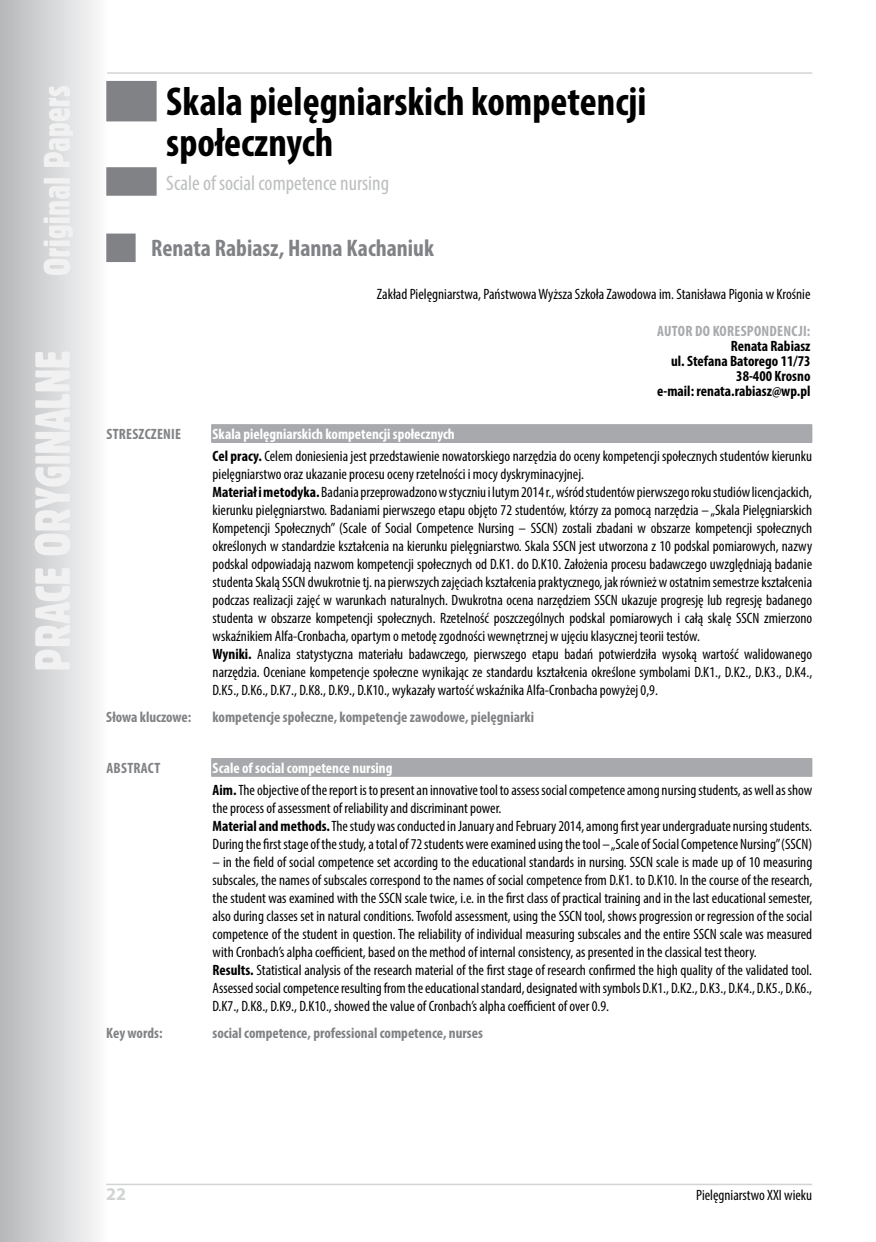
<style>
.page{position:relative;width:876px;height:1242px;background:#fff}
.page>*{position:absolute;margin:0;border:0;box-sizing:border-box;transform-origin:0 0}
.t1{font:700 condensed 40.5px/40.5px "Myriad Pro";color:#000}
.t2{font:700 condensed 24px "Myriad Pro";color:#808285}
.t3{font:condensed 21px "Myriad Pro";color:#bcbec0}
.t4{font:700 18px "Myriad Pro";color:#d1d3d4}
.t5{font:condensed 15px/18px "Myriad Pro";color:#000}
.t6{font:700 condensed 15px "Myriad Pro";color:#808285}
.t7{font:700 condensed 15px/15px "Myriad Pro";color:#000;text-align:right}
.t8{font:700 condensed 15px "Myriad Pro";letter-spacing:.02em;color:#a7a9ac}
.t9{font:700 condensed 15px "Myriad Pro";letter-spacing:.02em;color:#808285}
.s1{font-weight:700;color:#fff}
.s2{font-weight:700}
</style>
<div class="page">
<svg style="left:0;top:0;width:108px;height:1242px"></svg>
<svg style="left:35px;top:86px;width:38px;height:583px"></svg>
<hr style="left:106px;top:1183px;width:706px;height:2px;background:#d1d3d4">
<hr style="left:107px;top:72px;width:705px;height:2px;background:#d1d3d4">
<div style="left:106px;top:81px;width:51px;height:40px;background:#808285"></div>
<div style="left:106px;top:167px;width:51px;height:29px;background:#808285"></div>
<div style="left:106px;top:233px;width:30px;height:29px;background:#808285"></div>
<div style="left:211px;top:425px;width:601px;height:18px;background:#a7a9ac"></div>
<div style="left:211px;top:424px;width:601px;height:18px;background:#a7a9ac"></div>
<div style="left:211px;top:759px;width:601px;height:18px;background:#b2b4b7"></div>
<div style="left:211px;top:758px;width:601px;height:18px;background:#a7a9ac"></div>
<h1 class="t1" style="left:166px;top:81px;width:482px">Skala pielęgniarskich kompetencji społecznych</h1>
<h3 class="t3" style="left:166px;top:170px;width:224px">Scale of social competence nursing</h3>
<h2 class="t2" style="left:151px;top:233px;width:284px">Renata Rabiasz, Hanna Kachaniuk</h2>
<p class="t5" style="left:377px;top:285px;width:435px">Zakład Pielęgniarstwa, Państwowa Wyższa Szkoła Zawodowa im. Stanisława Pigonia w Krośnie</p>
<p class="t8" style="left:657px;top:321px;width:155px">Autor do korespondencji:</p>
<p class="t7" style="left:657px;top:338px;width:155px">Renata Rabiasz<br>ul. Stefana Batorego 11/73<br>38-400 Krosno<br>e-mail: renata.rabiasz@wp.pl</p>
<p class="t9" style="left:106px;top:425px;width:76px">Streszczenie</p>
<p class="t5" style="left:213px;top:423px;width:601px;line-height:22.2px"><span class="s1">Skala pielęgniarskich kompetencji społecznych<br></span><span class="s2">Cel pracy.</span> Celem doniesienia jest przedstawienie nowatorskiego narzędzia do oceny kompetencji społecznych studentów kierunku</p>
<p class="t5" style="left:213px;top:465px;width:601px">pielęgniarstwo oraz ukazanie procesu oceny rzetelności i mocy dyskryminacyjnej.<br><span class="s2">Materiał i metodyka.</span> Badania przeprowadzono w styczniu i lutym 2014 r., wśród studentów pierwszego roku studiów licencjackich, kierunku pielęgniarstwo. Badaniami pierwszego etapu objęto 72 studentów, którzy za pomocą narzędzia – „Skala Pielęgniarskich Kompetencji Społecznych” (Scale of Social Competence Nursing – SSCN) zostali zbadani w obszarze kompetencji społecznych określonych w standardzie kształcenia na kierunku pielęgniarstwo. Skala SSCN jest utworzona z 10 podskal pomiarowych, nazwy podskal odpowiadają nazwom kompetencji społecznych od D.K1. do D.K10. Założenia procesu badawczego uwzględniają badanie studenta Skalą SSCN dwukrotnie tj. na pierwszych zajęciach kształcenia praktycznego, jak również w ostatnim semestrze kształcenia podczas realizacji zajęć w warunkach naturalnych. Dwukrotna ocena narzędziem SSCN ukazuje progresję lub regresję badanego studenta w obszarze kompetencji społecznych. Rzetelność poszczególnych podskal pomiarowych i całą skalę SSCN zmierzono wskaźnikiem Alfa-Cronbacha, opartym o metodę zgodności wewnętrznej w ujęciu klasycznej teorii testów.<br><span class="s2">Wyniki.</span> Analiza statystyczna materiału badawczego, pierwszego etapu badań potwierdziła wysoką wartość walidowanego narzędzia. Oceniane kompetencje społeczne wynikając ze standardu kształcenia określone symbolami D.K1., D.K2., D.K3., D.K4., D.K5., D.K6., D.K7., D.K8., D.K9., D.K10., wykazały wartość wskaźnika Alfa-Cronbacha powyżej 0,9.</p>
<p class="t6" style="left:106px;top:707px;width:87px">Słowa kluczowe:</p>
<p class="t6" style="left:213px;top:707px;width:323px">kompetencje społeczne, kompetencje zawodowe, pielęgniarki</p>
<p class="t6" style="left:106px;top:758px;width:55px">Abstract</p>
<p class="t5" style="left:213px;top:757px;width:601px;line-height:22.2px"><span class="s1">Scale of social competence nursing<br></span><span class="s2">Aim.</span> The objective of the report is to present an innovative tool to assess social competence among nursing students, as well as show</p>
<p class="t5" style="left:213px;top:799px;width:601px">the process of assessment of reliability and discriminant power.<br><span class="s2">Material and methods.</span> The study was conducted in January and February 2014, among first year undergraduate nursing students.<br>During the first stage of the study, a total of 72 students were examined using the tool – „Scale of Social Competence Nursing” (SSCN)</p>
<p class="t5" style="left:213px;top:853px;width:601px">– in the field of social competence set according to the educational standards in nursing. SSCN scale is made up of 10 measuring subscales, the names of subscales correspond to the names of social competence from D.K1. to D.K10. In the course of the research, the student was examined with the SSCN scale twice, i.e. in the first class of practical training and in the last educational semester, also during classes set in natural conditions. Twofold assessment, using the SSCN tool, shows progression or regression of the social competence of the student in question. The reliability of individual measuring subscales and the entire SSCN scale was measured with Cronbach’s alpha coefficient, based on the method of internal consistency, as presented in the classical test theory.<br><span class="s2">Results.</span> Statistical analysis of the research material of the first stage of research confirmed the high quality of the validated tool.<br>Assessed social competence resulting from the educational standard, designated with symbols D.K1., D.K2., D.K3., D.K4., D.K5., D.K6., D.K7., D.K8., D.K9., D.K10., showed the value of Cronbach’s alpha coefficient of over 0.9.</p>
<p class="t6" style="left:106px;top:1023px;width:58px">Key words:</p>
<p class="t6" style="left:213px;top:1023px;width:272px">social competence, professional competence, nurses</p>
<p class="t4" style="left:106px;top:1182px;width:21px">22</p>
<p class="t5" style="left:696px;top:1186px;width:118px">Pielęgniarstwo XXI wieku</p>
</div>
